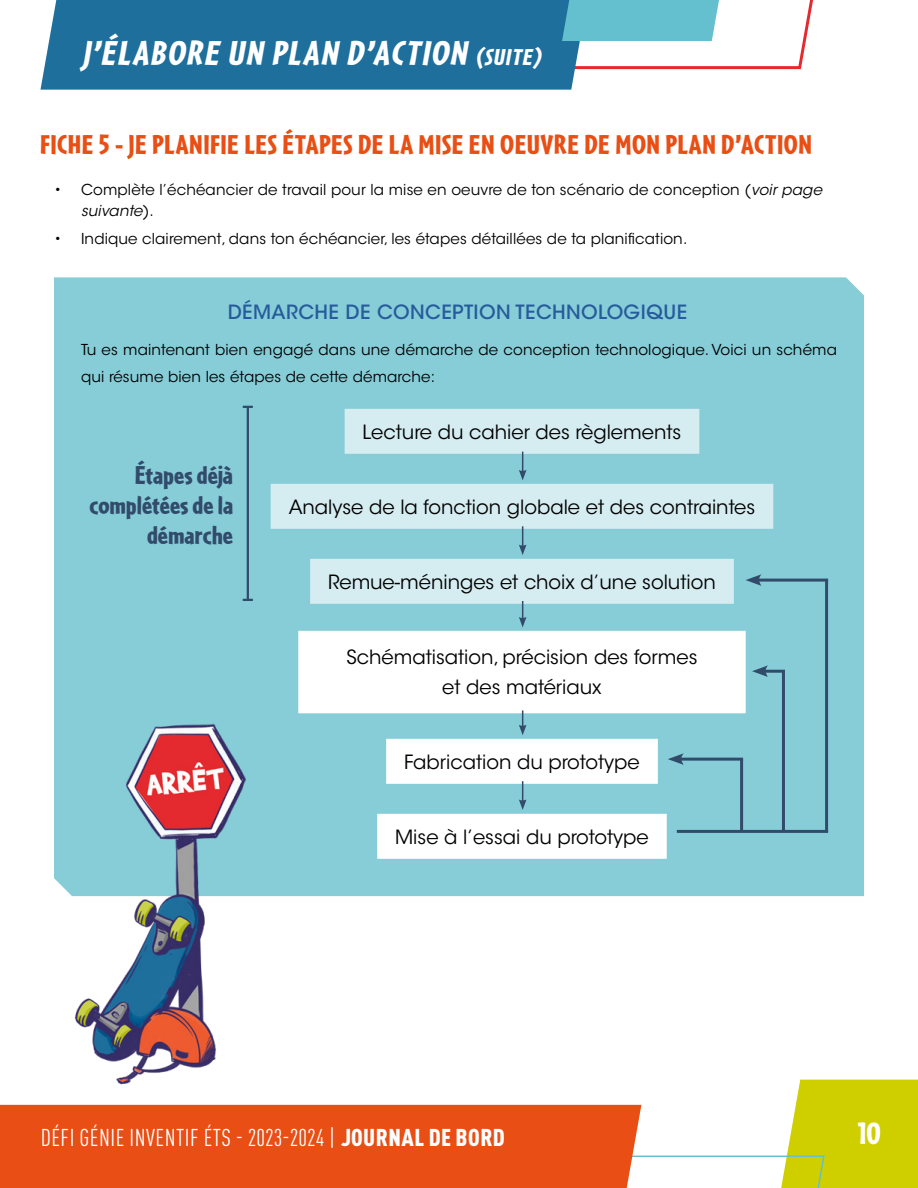
<style>
.page{position:relative;width:918px;height:1188px;background:#fff}
.page>*{position:absolute;margin:0;border:0;box-sizing:border-box;transform-origin:0 0}
.t1{font:italic 900 36px "Cafeteria";color:#fff}
.t2{font:900 31.5px "Cafeteria";color:#fff}
.t3{font:900 28.5px "Cafeteria";letter-spacing:.025em;color:#e94e14}
.t4{font:900 27px/30px "Cafeteria";color:#324b6b;text-align:right}
.t5{font:condensed 24px "DIN Pro";letter-spacing:.02em;color:#fff}
.t6{font:19.5px/30px "ITC Avant Garde Std";color:#000;text-align:center}
.t7{font:500 19.5px "ITC Avant Garde Std";letter-spacing:.02em;color:#275b9b}
.t8{font:15px/21px "ITC Avant Garde Std";letter-spacing:.01em;color:#000}
.s1{font-size:24px}
.s2{font-style:italic}
.s3{font-weight:900}
</style>
<div class="page">
<div style="left:54px;top:277px;width:810px;height:619px;background:#86cdd8"></div>
<div style="left:345px;top:409px;width:354px;height:45px;background:#d5ecf1"></div>
<div style="left:271px;top:484px;width:502px;height:45px;background:#d5ecf1"></div>
<div style="left:310px;top:559px;width:424px;height:45px;background:#d5ecf1"></div>
<div style="left:298px;top:631px;width:448px;height:82px;background:#fff"></div>
<div style="left:386px;top:739px;width:272px;height:45px;background:#fff"></div>
<div style="left:377px;top:814px;width:290px;height:45px;background:#fff"></div>
<hr style="left:247px;top:407px;width:2px;height:193px;background:#324b6b">
<svg style="left:243px;top:406px;width:10px;height:2px"></svg>
<svg style="left:243px;top:599px;width:10px;height:2px"></svg>
<svg style="left:519px;top:452px;width:8px;height:28px"></svg>
<svg style="left:519px;top:526px;width:8px;height:29px"></svg>
<svg style="left:519px;top:601px;width:8px;height:26px"></svg>
<svg style="left:519px;top:710px;width:8px;height:25px"></svg>
<svg style="left:519px;top:781px;width:8px;height:29px"></svg>
<hr style="left:677px;top:830px;width:151px;height:3px;background:#324b6b">
<hr style="left:825px;top:580px;width:3px;height:252px;background:#324b6b">
<hr style="left:756px;top:579px;width:72px;height:3px;background:#324b6b">
<svg style="left:746px;top:574px;width:16px;height:12px"></svg>
<hr style="left:782px;top:671px;width:3px;height:161px;background:#324b6b">
<hr style="left:762px;top:670px;width:23px;height:3px;background:#324b6b">
<svg style="left:752px;top:665px;width:16px;height:12px"></svg>
<hr style="left:740px;top:759px;width:3px;height:72px;background:#324b6b">
<hr style="left:678px;top:758px;width:65px;height:3px;background:#324b6b">
<svg style="left:668px;top:753px;width:16px;height:12px"></svg>
<svg style="left:587px;top:0;width:226px;height:70px"></svg>
<div style="left:41px;top:0;width:546px;height:90px;background:#1e6f9c"></div>
<div style="left:562px;top:0;width:157px;height:41px;background:#64bfce"></div>
<img style="left:66px;top:694px;width:190px;height:386px">
<svg style="left:24px;top:1080px;width:894px;height:108px"></svg>
<div style="left:0;top:1105px;width:641px;height:83px;background:#e94e14"></div>
<h1 class="t1" style="left:82px;top:32px;width:460px">J ’ÉLABORE UN PLAN D’ACTION <span class="s1">(SUITE)</span></h1>
<h3 class="t3" style="left:40px;top:128px;width:773px">FICHE 5 - JE PLANIFIE LES ÉTAPES DE LA MISE EN OEUVRE DE MON PLAN D’ACTION</h3>
<p class="t8" style="left:81px;top:180px;width:743px;text-indent:-27px">• Complète l’échéancier de travail pour la mise en oeuvre de ton scénario de conception (<span class="s2">voir page suivante</span>).</p>
<p class="t8" style="left:54px;top:228px;width:632px">• Indique clairement, dans ton échéancier, les étapes détaillées de ta planification.</p>
<h3 class="t7" style="left:228px;top:300px;width:461px">DÉMARCHE DE CONCEPTION TECHNOLOGIQUE</h3>
<p class="t8" style="left:81px;top:336px;width:758px;line-height:27px">Tu es maintenant bien engagé dans une démarche de conception technologique. Voici un schéma qui résume bien les étapes de cette démarche:</p>
<h3 class="t6" style="left:363px;top:417px;width:320px">Lecture du cahier des règlements</h3>
<h3 class="t4" style="left:89px;top:460px;width:145px">Étapes déjà complétées de la démarche</h3>
<h3 class="t6" style="left:289px;top:492px;width:468px">Analyse de la fonction globale et des contraintes</h3>
<h3 class="t6" style="left:328px;top:567px;width:389px">Remue-méninges et choix d’une solution</h3>
<h3 class="t6" style="left:346px;top:642px;width:353px">Schématisation, précision des formes et des matériaux</h3>
<h3 class="t6" style="left:404px;top:747px;width:237px">Fabrication du prototype</h3>
<h3 class="t6" style="left:395px;top:822px;width:255px">Mise à l’essai du prototype</h3>
<h3 class="t5" style="left:41px;top:1120px;width:466px">DÉFI GÉNIE INVENTIF ÉTS - 2023-2024 | <span class="s3">JOURNAL DE BORD</span></h3>
<h2 class="t2" style="left:858px;top:1115px;width:25px">10</h2>
</div>
